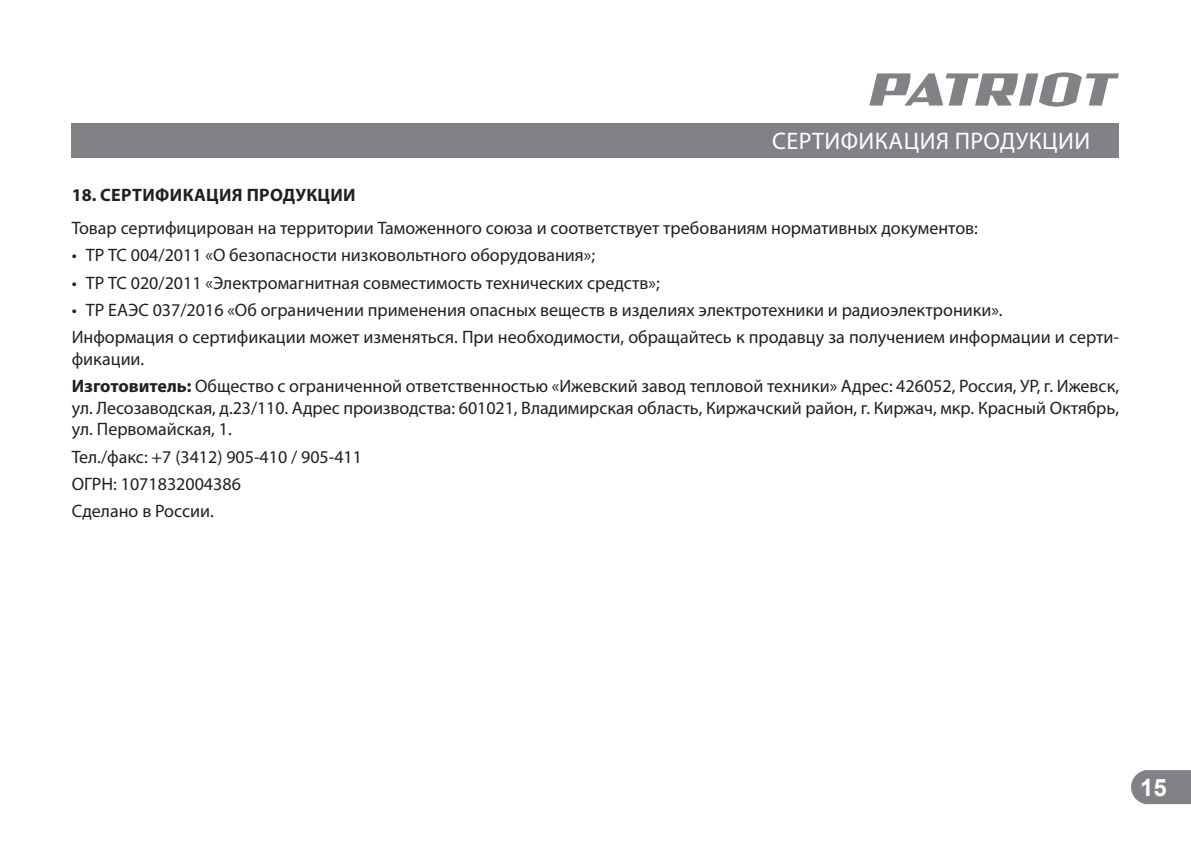
<style>
.page{position:relative;width:1191px;height:841px;background:#fff}
.page>*{position:absolute;margin:0;border:0;box-sizing:border-box;transform-origin:0 0}
.t1{font:24px "Myriad Pro";letter-spacing:.02em;color:#fff}
.t2{font:700 24px "Arial";color:#fff}
.t3{font:18px/27.2px "Myriad Pro";color:#231f20}
.t4{font:700 18px "Myriad Pro";letter-spacing:.02em;color:#231f20}
.s1{font-weight:700}
</style>
<div class="page">
<svg style="left:1131px;top:770px;width:59px;height:34px;background:#888a8c"></svg>
<svg style="left:869px;top:72px;width:249px;height:35px"></svg>
<div style="left:72px;top:123px;width:1046px;height:34px;background:#808285"></div>
<h1 class="t1" style="left:772px;top:129px;width:320px">СЕРТИФИКАЦИЯ ПРОДУКЦИИ</h1>
<p class="t4" style="left:72px;top:186px;width:285px">18. СЕРТИФИКАЦИЯ ПРОДУКЦИИ</p>
<p class="t3" style="left:72px;top:215px;width:907px">Товар сертифицирован на территории Таможенного союза и соответствует требованиям нормативных документов:</p>
<p class="t3" style="left:72px;top:242px;width:525px">• ТР ТС 004/2011 «О безопасности низковольтного оборудования»;</p>
<p class="t3" style="left:72px;top:269px;width:589px">• ТР ТС 020/2011 «Электромагнитная совместимость технических средств»;</p>
<p class="t3" style="left:72px;top:297px;width:1048px">• ТР ЕАЭС 037/2016 «Об ограничении применения опасных веществ в изделиях электротехники и радиоэлектроники».<br>Информация о сертификации может изменяться. При необходимости, обращайтесь к продавцу за получением информации и серти-</p>
<p class="t3" style="left:72px;top:345px;width:1048px">фикации.<br><span class="s1">Изготовитель:</span> Общество с ограниченной ответственностью «Ижевский завод тепловой техники» Адрес: 426052, Россия, УР, г. Ижевск,</p>
<p class="t3" style="left:72px;top:397px;width:1048px;line-height:21.6px">ул. Лесозаводская, д.23/110. Адрес производства: 601021, Владимирская область, Киржачский район, г. Киржач, мкр. Красный Октябрь, ул. Первомайская, 1.</p>
<p class="t3" style="left:72px;top:443px;width:292px">Тел./факс: +7 (3412) 905-410 / 905-411<br>ОГРН: 1071832004386<br>Сделано в России.</p>
<h1 class="t2" style="left:1139px;top:773px;width:28px">15</h1>
</div>
